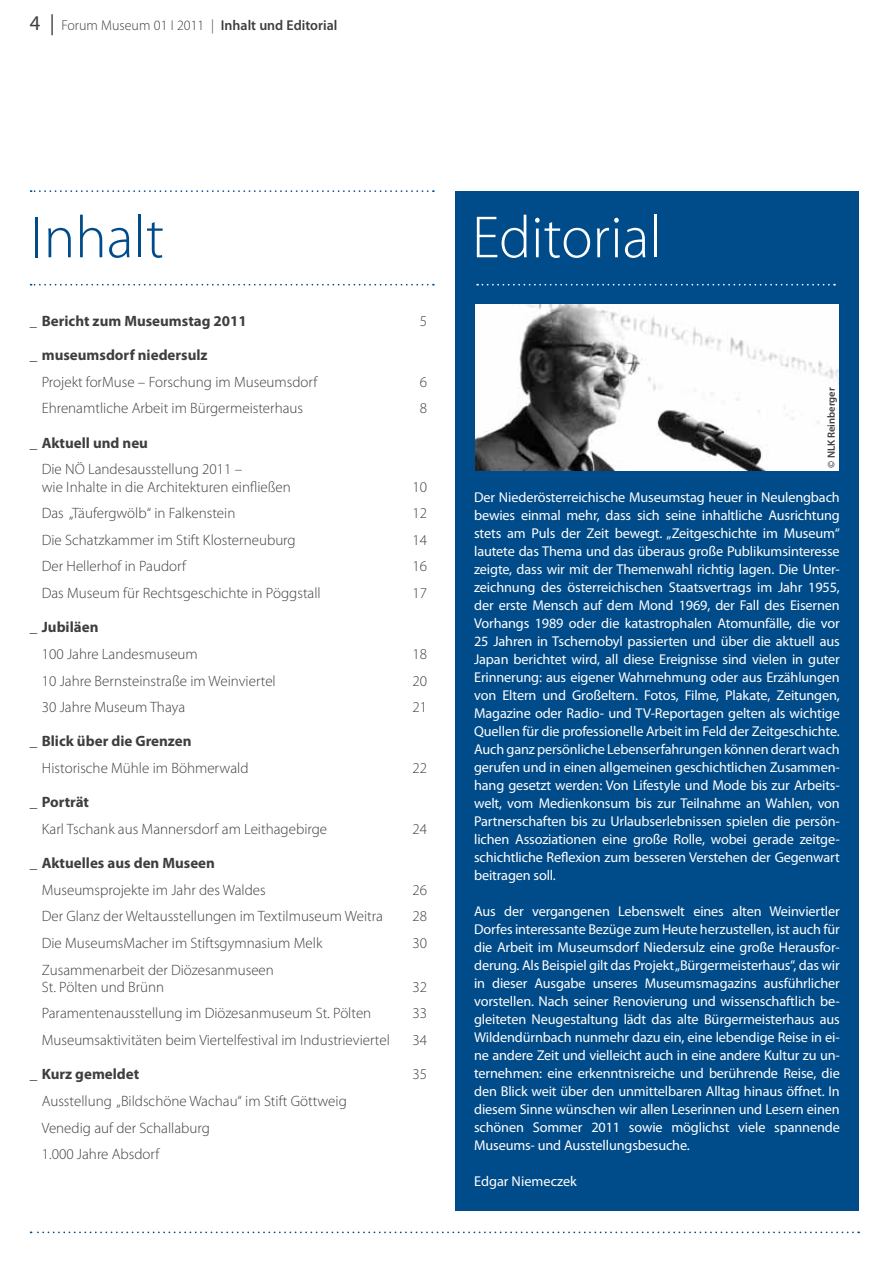
<style>
.page{position:relative;width:893px;height:1263px;background:#fff}
.page>*{position:absolute;margin:0;border:0;box-sizing:border-box;transform-origin:0 0}
.t1{font:300 60px "Myriad Pro";color:#fff}
.t2{font:300 60px "Myriad Pro";color:#004b89}
.t3{font:300 15px/17.2px "Myriad Pro";color:#3e3d40}
.t4{font:700 15px "Myriad Pro";color:#3e3d40}
.t5{font:14.25px/18px "Myriad Pro";letter-spacing:-.01em;color:#fff;text-align:justify}
.t6{font:300 14.25px "Myriad Pro";color:#3e3d40}
.t7{font:600 10.5px "Myriad Pro";color:#3e3d40}
.s1{font-weight:400;font-size:21px}
.s2{font-weight:600}
.s3{font-size:14.25px}
</style>
<div class="page">
<svg style="left:31px;top:1231px;width:828px;height:2px"></svg>
<svg style="left:31px;top:284px;width:403px;height:2px"></svg>
<svg style="left:31px;top:190px;width:403px;height:2px"></svg>
<div style="left:455px;top:191px;width:404px;height:1020px;background:#004b89"></div>
<svg style="left:477px;top:284px;width:358px;height:2px"></svg>
<img style="left:475px;top:304px;width:364px;height:166px">
<p class="t6" style="left:30px;top:17px;width:309px"><span class="s1">4 |</span> Forum Museum 01 I 2011 | <span class="s2">Inhalt und Editorial</span></p>
<h1 class="t2" style="left:30px;top:201px;width:135px">Inhalt</h1>
<p class="t4" style="left:30px;top:311px;width:219px"><span class="s3">_</span> Bericht zum Museumstag 2011</p>
<p class="t3" style="left:420px;top:312px;width:9px">5</p>
<p class="t4" style="left:30px;top:345px;width:179px">_ museumsdorf niedersulz</p>
<p class="t3" style="left:42px;top:373px;width:277px">Projekt forMuse – Forschung im Museumsdorf</p>
<p class="t3" style="left:420px;top:373px;width:9px">6</p>
<p class="t3" style="left:42px;top:400px;width:263px">Ehrenamtliche Arbeit im Bürgermeisterhaus</p>
<p class="t3" style="left:420px;top:400px;width:9px">8</p>
<p class="t4" style="left:30px;top:433px;width:120px">_ Aktuell und neu</p>
<p class="t3" style="left:42px;top:460px;width:251px">Die NÖ Landesausstellung 2011 –<br>wie Inhalte in die Architekturen einfließen</p>
<p class="t3" style="left:413px;top:478px;width:16px">10</p>
<p class="t3" style="left:42px;top:504px;width:195px">Das „Täufergwölb“ in Falkenstein</p>
<p class="t3" style="left:413px;top:504px;width:16px">12</p>
<p class="t3" style="left:42px;top:531px;width:255px">Die Schatzkammer im Stift Klosterneuburg</p>
<p class="t3" style="left:413px;top:531px;width:16px">14</p>
<p class="t3" style="left:42px;top:558px;width:146px">Der Hellerhof in Paudorf</p>
<p class="t3" style="left:413px;top:558px;width:16px">16</p>
<p class="t3" style="left:42px;top:584px;width:281px">Das Museum für Rechtsgeschichte in Pöggstall</p>
<p class="t3" style="left:413px;top:584px;width:16px">17</p>
<p class="t4" style="left:30px;top:617px;width:70px">_ Jubiläen</p>
<p class="t3" style="left:42px;top:645px;width:158px">100 Jahre Landesmuseum</p>
<p class="t3" style="left:413px;top:645px;width:16px">18</p>
<p class="t3" style="left:42px;top:672px;width:236px">10 Jahre Bernsteinstraße im Weinviertel</p>
<p class="t3" style="left:413px;top:672px;width:16px">20</p>
<p class="t3" style="left:42px;top:698px;width:145px">30 Jahre Museum Thaya</p>
<p class="t3" style="left:413px;top:698px;width:16px">21</p>
<p class="t4" style="left:30px;top:731px;width:163px">_ Blick über die Grenzen</p>
<p class="t3" style="left:42px;top:759px;width:208px">Historische Mühle im Böhmerwald</p>
<p class="t3" style="left:413px;top:759px;width:16px">22</p>
<p class="t4" style="left:30px;top:792px;width:61px">_ Porträt</p>
<p class="t3" style="left:42px;top:820px;width:287px">Karl Tschank aus Mannersdorf am Leithagebirge</p>
<p class="t3" style="left:413px;top:820px;width:16px">24</p>
<p class="t4" style="left:30px;top:853px;width:187px">_ Aktuelles aus den Museen</p>
<p class="t3" style="left:42px;top:881px;width:226px">Museumsprojekte im Jahr des Waldes</p>
<p class="t3" style="left:413px;top:881px;width:16px">26</p>
<p class="t3" style="left:42px;top:907px;width:343px">Der Glanz der Weltausstellungen im Textilmuseum Weitra</p>
<p class="t3" style="left:413px;top:907px;width:16px">28</p>
<p class="t3" style="left:42px;top:934px;width:282px">Die MuseumsMacher im Stiftsgymnasium Melk</p>
<p class="t3" style="left:413px;top:934px;width:16px">30</p>
<p class="t3" style="left:42px;top:961px;width:234px">Zusammenarbeit der Diözesanmuseen<br>St. Pölten und Brünn</p>
<p class="t3" style="left:413px;top:978px;width:16px">32</p>
<p class="t3" style="left:42px;top:1005px;width:331px">Paramentenausstellung im Diözesanmuseum St. Pölten</p>
<p class="t3" style="left:413px;top:1005px;width:16px">33</p>
<p class="t3" style="left:42px;top:1031px;width:350px">Museumsaktivitäten beim Viertelfestival im Industrieviertel</p>
<p class="t3" style="left:413px;top:1031px;width:16px">34</p>
<p class="t4" style="left:30px;top:1064px;width:111px">_ Kurz gemeldet</p>
<p class="t3" style="left:413px;top:1065px;width:16px">35</p>
<p class="t3" style="left:42px;top:1087px;width:307px;line-height:26.5px">Ausstellung „Bildschöne Wachau“ im Stift Göttweig<br>Venedig auf der Schallaburg<br>1.000 Jahre Absdorf</p>
<h1 class="t1" style="left:472px;top:201px;width:191px">Editorial</h1>
<p class="t7" style="left:825px;top:468px;width:82px;rotate:-90deg">© NLK Reinberger</p>
<p class="t5" style="left:474px;top:488px;width:367px">Der Niederösterreichische Museumstag heuer in Neulengbach bewies einmal mehr, dass sich seine inhaltliche Ausrichtung stets am Puls der Zeit bewegt. „Zeitgeschichte im Museum“ lautete das Thema und das überaus große Publikumsinteresse zeigte, dass wir mit der Themenwahl richtig lagen. Die Unter&shy;zeichnung des österreichischen Staatsvertrags im Jahr 1955, der erste Mensch auf dem Mond 1969, der Fall des Eisernen Vorhangs 1989 oder die katastrophalen Atomunfälle, die vor 25 Jahren in Tschernobyl passierten und über die aktuell aus Japan berichtet wird, all diese Ereignisse sind vielen in guter Erinnerung: aus eigener Wahrnehmung oder aus Erzählungen von Eltern und Großeltern. Fotos, Filme, Plakate, Zeitungen, Magazine oder Radio- und TV-Reportagen gelten als wichtige Quellen für die professionelle Arbeit im Feld der Zeitgeschichte.<br>Auch ganz persönliche Lebenserfahrungen können derart wach gerufen und in einen allgemeinen geschichtlichen Zusammen&shy;hang gesetzt werden: Von Lifestyle und Mode bis zur Arbeits&shy;welt, vom Medienkonsum bis zur Teilnahme an Wahlen, von Partnerschaften bis zu Urlaubserlebnissen spielen die persön&shy;lichen Assoziationen eine große Rolle, wobei gerade zeitge&shy;schichtliche Reflexion zum besseren Verstehen der Gegenwart beitragen soll.</p>
<p class="t5" style="left:474px;top:902px;width:367px">Aus der vergangenen Lebenswelt eines alten Weinviertler Dorfes interessante Bezüge zum Heute herzustellen, ist auch für die Arbeit im Museumsdorf Niedersulz eine große Herausfor&shy;derung. Als Beispiel gilt das Projekt „Bürgermeisterhaus“, das wir in dieser Ausgabe unseres Museumsmagazins ausführlicher vorstellen. Nach seiner Renovierung und wissenschaftlich be&shy;gleiteten Neugestaltung lädt das alte Bürgermeisterhaus aus Wildendürnbach nunmehr dazu ein, eine lebendige Reise in ei&shy;ne andere Zeit und vielleicht auch in eine andere Kultur zu un&shy;ternehmen: eine erkenntnisreiche und berührende Reise, die den Blick weit über den unmittelbaren Alltag hinaus öffnet. In diesem Sinne wünschen wir allen Leserinnen und Lesern einen schönen Sommer 2011 sowie möglichst viele spannende Museums- und Ausstellungsbesuche.</p>
<p class="t5" style="left:474px;top:1172px;width:104px">Edgar Niemeczek</p>
</div>
